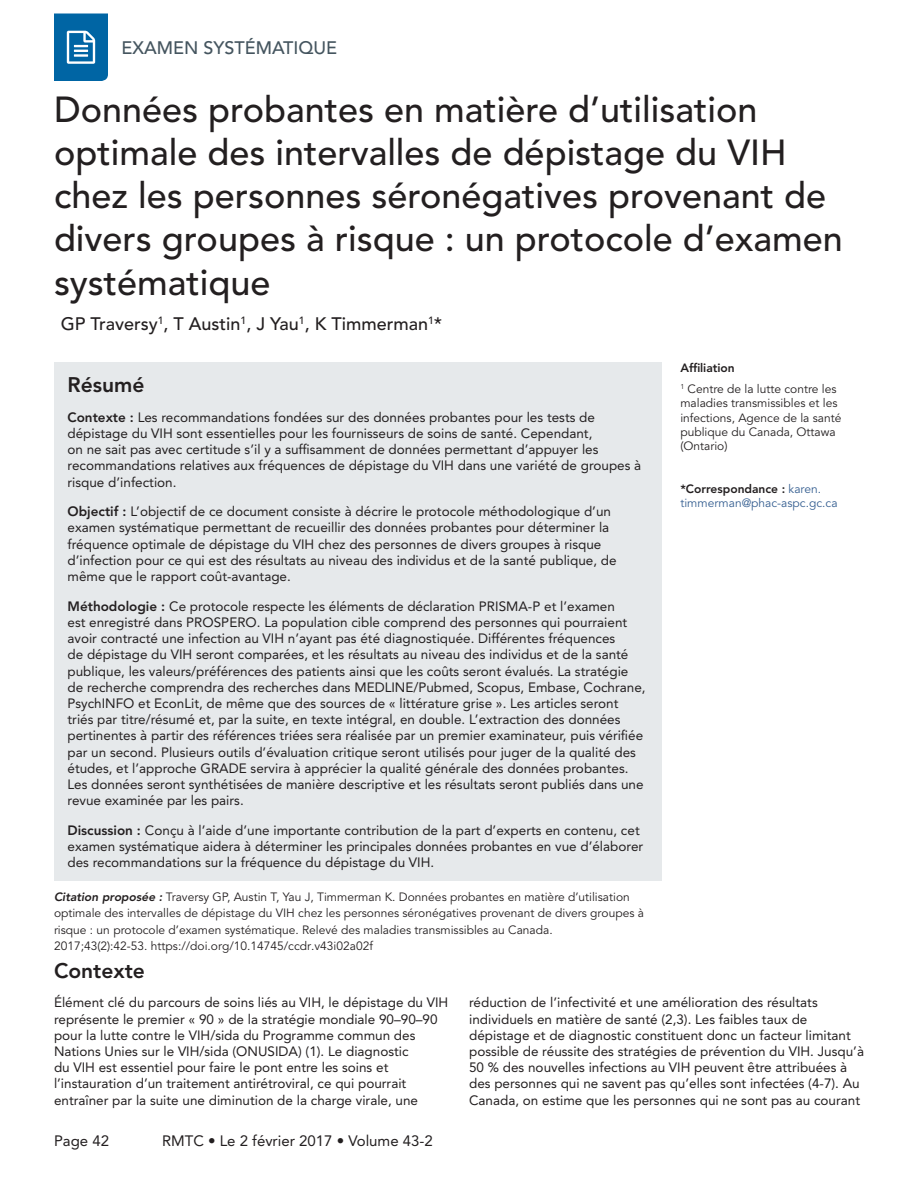
<style>
.page{position:relative;width:918px;height:1188px;background:#fff}
.page>*{position:absolute;margin:0;border:0;box-sizing:border-box;transform-origin:0 0}
.A_-_H2{font:500 36px/43.2px "Avenir LT Std";color:#231f20}
.A_-_H2_References_Sp{font:800 21px "Avenir LT Std";color:#231f20}
.A_-_H3{font:800 21px "Avenir LT Std";color:#231f20}
.A_-_Names{font:500 18px "Avenir LT Std";color:#231f20}
.t1{font:500 18px "Avenir LT Std";color:#45555f}
.Footer_-_Left__Page{font:15px "Avenir LT Std";color:#231f20}
.A_-_Body{font:13.5px/16.2px "Avenir LT Std";color:#231f20}
.A_-_Suggested_Citati{font:12px/16.5px "Avenir LT Std";color:#231f20}
.A_-_Sidebar{font:12px/14.4px "Avenir LT Std";color:#231f20}
.A_-_Sidebar-2{font:12px/14.4px "Avenir LT Std";color:#365f91}
.A_-_Sidebar-3{font:800 12px "Avenir LT Std";color:#231f20}
.s1{font-weight:800}
.s2{font-weight:800;font-style:italic}
.s3{font-weight:800;color:#231f20}
</style>
<div class="page">
<svg style="left:54px;top:14px;width:54px;height:67px;background:#1c76ae"></svg>
<div style="left:54px;top:363px;width:608px;height:518px;background:#e6e9eb"></div>
<h3 class="t1" style="left:122px;top:37px;width:217px">EXAMEN SYSTÉMATIQUE</h3>
<p class="A_-_H2" style="left:54px;top:89px;width:791px">Données probantes en matière d’utilisation optimale des intervalles de dépistage du VIH chez les personnes séronégatives provenant de divers groupes à risque : un protocole d’examen systématique</p>
<p class="A_-_Names" style="left:61px;top:313px;width:383px">GP Traversy<sup>1</sup>, T Austin<sup>1</sup>, J Yau<sup>1</sup>, K Timmerman<sup>1</sup>*</p>
<p class="A_-_H3" style="left:68px;top:372px;width:78px">Résumé</p>
<p class="A_-_Body" style="left:68px;top:409px;width:575px"><span class="s1">Contexte :</span> Les recommandations fondées sur des données probantes pour les tests de dépistage du VIH sont essentielles pour les fournisseurs de soins de santé. Cependant,<br>on ne sait pas avec certitude s’il y a suffisamment de données permettant d’appuyer les recommandations relatives aux fréquences de dépistage du VIH dans une variété de groupes à risque d’infection.</p>
<p class="A_-_Body" style="left:68px;top:504px;width:551px"><span class="s1">Objectif :</span> L’objectif de ce document consiste à décrire le protocole méthodologique d’un examen systématique permettant de recueillir des données probantes pour déterminer la fréquence optimale de dépistage du VIH chez des personnes de divers groupes à risque d’infection pour ce qui est des résultats au niveau des individus et de la santé publique, de même que le rapport coût-avantage.</p>
<p class="A_-_Body" style="left:68px;top:598px;width:580px"><span class="s1">Méthodologie :</span> Ce protocole respecte les éléments de déclaration PRISMA-P et l’examen<br>est enregistré dans PROSPERO. La population cible comprend des personnes qui pourraient avoir contracté une infection au VIH n’ayant pas été diagnostiquée. Différentes fréquences<br>de dépistage du VIH seront comparées, et les résultats au niveau des individus et de la santé publique, les valeurs/préférences des patients ainsi que les coûts seront évalués. La stratégie de recherche comprendra des recherches dans MEDLINE/Pubmed, Scopus, Embase, Cochrane, PsychINFO et EconLit, de même que des sources de « littérature grise ». Les articles seront triés par titre/résumé et, par la suite, en texte intégral, en double. L’extraction des données pertinentes à partir des références triées sera réalisée par un premier examinateur, puis vérifiée par un second. Plusieurs outils d’évaluation critique seront utilisés pour juger de la qualité des études, et l’approche GRADE servira à apprécier la qualité générale des données probantes.<br>Les données seront synthétisées de manière descriptive et les résultats seront publiés dans une revue examinée par les pairs.</p>
<p class="A_-_Body" style="left:68px;top:822px;width:577px"><span class="s1">Discussion :</span> Conçu à l’aide d’une importante contribution de la part d’experts en contenu, cet examen systématique aidera à déterminer les principales données probantes en vue d’élaborer des recommandations sur la fréquence du dépistage du VIH.</p>
<p class="A_-_Suggested_Citati" style="left:54px;top:889px;width:592px"><span class="s2">Citation proposée :</span> Traversy GP, Austin T, Yau J, Timmerman K. Données probantes en matière d’utilisation optimale des intervalles de dépistage du VIH chez les personnes séronégatives provenant de divers groupes à risque : un protocole d’examen systématique. Relevé des maladies transmissibles au Canada.<br>2017;43(2):42-53. https://doi.org/10.14745/ccdr.v43i02a02f</p>
<p class="A_-_Sidebar-3" style="left:680px;top:360px;width:56px">Affiliation</p>
<p class="A_-_Sidebar" style="left:680px;top:382px;width:163px"><sup>1</sup> Centre de la lutte contre les maladies transmissibles et les infections, Agence de la santé publique du Canada, Ottawa (Ontario)</p>
<p class="A_-_Sidebar-2" style="left:680px;top:482px;width:159px"><span class="s3">*Correspondance :</span> karen. timmerman@phac-aspc.gc.ca</p>
<p class="A_-_H2_References_Sp" style="left:54px;top:958px;width:92px">Contexte</p>
<p class="A_-_Body" style="left:54px;top:995px;width:396px">Élément clé du parcours de soins liés au VIH, le dépistage du VIH représente le premier « 90 » de la stratégie mondiale 90–90–90 pour la lutte contre le VIH/sida du Programme commun des Nations Unies sur le VIH/sida (ONUSIDA) (1). Le diagnostic<br>du VIH est essentiel pour faire le pont entre les soins et l’instauration d’un traitement antirétroviral, ce qui pourrait entraîner par la suite une diminution de la charge virale, une</p>
<p class="A_-_Body" style="left:469px;top:995px;width:396px">réduction de l’infectivité et une amélioration des résultats individuels en matière de santé (2,3). Les faibles taux de dépistage et de diagnostic constituent donc un facteur limitant possible de réussite des stratégies de prévention du VIH. Jusqu’à 50 % des nouvelles infections au VIH peuvent être attribuées à des personnes qui ne savent pas qu’elles sont infectées (4-7). Au Canada, on estime que les personnes qui ne sont pas au courant</p>
<p class="Footer_-_Left__Page" style="left:54px;top:1133px;width:57px">Page 42</p>
<p class="Footer_-_Left__Page" style="left:162px;top:1133px;width:272px">RMTC • Le 2 février 2017 • Volume 43-2</p>
</div>
